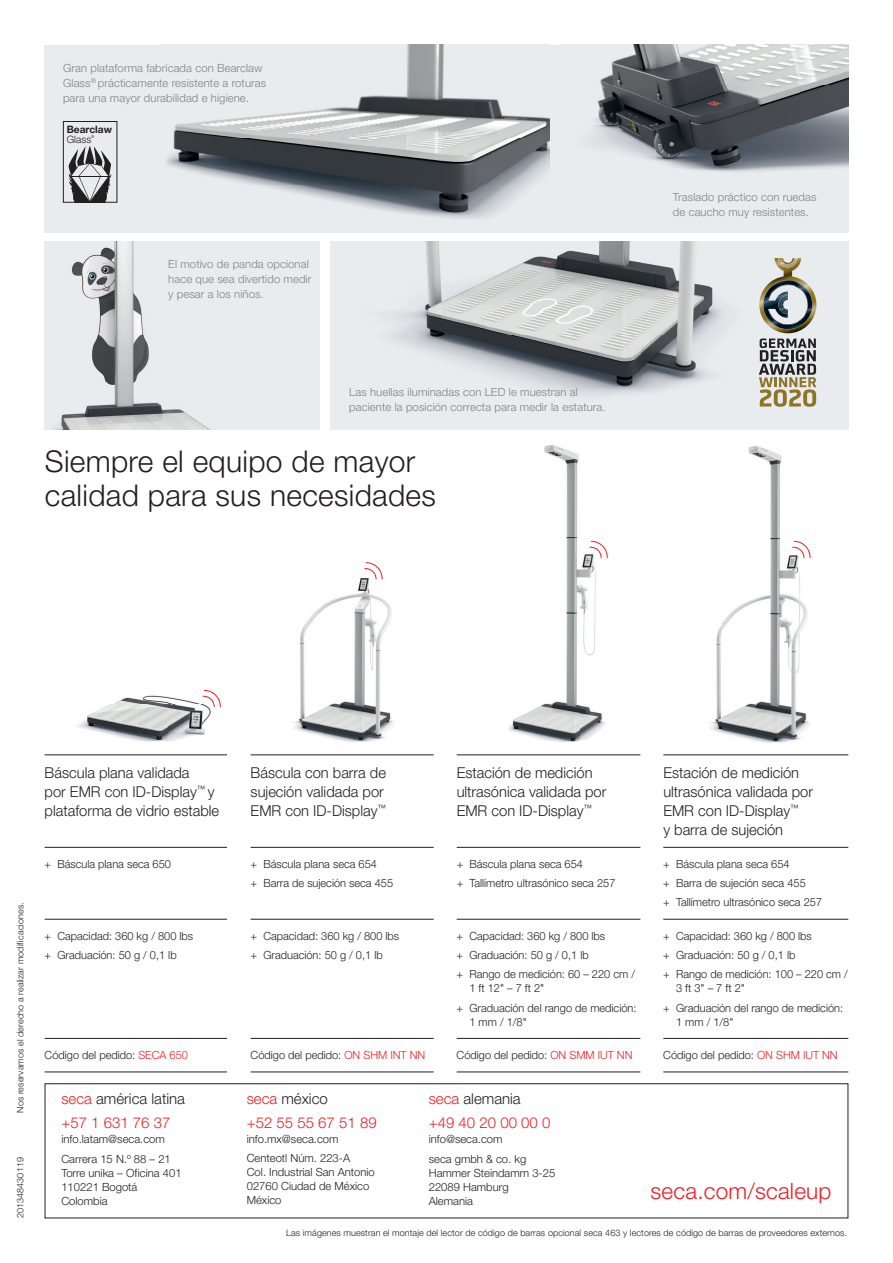
<style>
.page{position:relative;width:893px;height:1263px;background:#fff}
.page>*{position:absolute;margin:0;border:0;box-sizing:border-box;transform-origin:0 0}
.t1{font:300 30px/34.5px "secaglobal";letter-spacing:.01em;color:#231f20}
.t2{font:300 22.5px "secaglobal";letter-spacing:.01em;color:#ee1d23}
.t3{font:300 15px/18.8px "secaglobal";color:#231f20}
.t4{font:300 15px/24px "secaglobal";color:#ee1d23}
.t5{font:300 11.25px/19.2px "secaglobal";color:#231f20}
.t6{font:300 11.25px/15px "secaglobal";letter-spacing:.01em;color:#808285}
.t7{font:700 10.2px "secaglobal";color:#231f20}
.t8{font:300 10.2px "secaglobal";color:#231f20}
.t9{font:300 9px "secaglobal";letter-spacing:.01em;color:#231f20}
.t10{font:300 3.9px "secaglobal";color:#231f20}
.s1{color:#ee1d23}
.s2{color:#231f20}
</style>
<div class="page">
<div style="left:45px;top:1083px;width:803px;height:135px;border:1px solid #231f20"></div>
<img style="left:544px;top:445px;width:238px;height:40px">
<img style="left:544px;top:484px;width:105px;height:214px">
<img style="left:508px;top:698px;width:301px;height:45px">
<img style="left:672px;top:485px;width:139px;height:214px">
<img style="left:649px;top:445px;width:23px;height:298px">
<img style="left:294px;top:578px;width:99px;height:164px">
<img style="left:78px;top:689px;width:143px;height:53px">
<svg style="left:364px;top:562px;width:19px;height:18px"></svg>
<svg style="left:202px;top:690px;width:19px;height:17px"></svg>
<svg style="left:589px;top:541px;width:19px;height:17px"></svg>
<svg style="left:792px;top:541px;width:19px;height:17px"></svg>
<div style="left:460px;top:45px;width:388px;height:187px;background:#e9ecef"></div>
<img style="left:591px;top:45px;width:257px;height:127px">
<div style="left:45px;top:242px;width:275px;height:188px;background:#e9ecef"></div>
<div style="left:45px;top:45px;width:505px;height:187px;background:#e9ecef"></div>
<img style="left:166px;top:45px;width:384px;height:174px">
<img style="left:331px;top:242px;width:517px;height:188px">
<img style="left:53px;top:242px;width:158px;height:188px">
<img style="left:759px;top:258px;width:57px;height:75px">
<svg style="left:778px;top:258px;width:19px;height:10px"></svg>
<svg style="left:763px;top:280px;width:49px;height:49px;background:#8a918f"></svg>
<svg style="left:759px;top:338px;width:57px;height:69px;background:#a29d8e"></svg>
<svg style="left:69px;top:146px;width:43px;height:55px"></svg>
<hr style="left:71px;top:176px;width:38px;height:1px;background:#231f20">
<div style="left:63px;top:121px;width:54px;height:82px;border:1px solid #231f20"></div>
<hr style="left:45px;top:847px;width:182px;height:1px;background:#231f20">
<hr style="left:45px;top:755px;width:182px;height:1px;background:#231f20">
<hr style="left:251px;top:755px;width:183px;height:1px;background:#231f20">
<hr style="left:45px;top:919px;width:182px;height:1px;background:#231f20">
<hr style="left:45px;top:1038px;width:182px;height:1px;background:#231f20">
<hr style="left:251px;top:1038px;width:183px;height:1px;background:#231f20">
<hr style="left:457px;top:1038px;width:183px;height:1px;background:#231f20">
<hr style="left:663px;top:1038px;width:185px;height:1px;background:#231f20">
<hr style="left:45px;top:1072px;width:182px;height:1px;background:#231f20">
<hr style="left:251px;top:1072px;width:183px;height:1px;background:#231f20">
<hr style="left:457px;top:1072px;width:183px;height:1px;background:#231f20">
<hr style="left:663px;top:1072px;width:185px;height:1px;background:#231f20">
<hr style="left:251px;top:847px;width:183px;height:1px;background:#231f20">
<hr style="left:251px;top:919px;width:183px;height:1px;background:#231f20">
<hr style="left:457px;top:755px;width:183px;height:1px;background:#231f20">
<hr style="left:663px;top:755px;width:185px;height:1px;background:#231f20">
<hr style="left:663px;top:847px;width:185px;height:1px;background:#231f20">
<hr style="left:663px;top:919px;width:185px;height:1px;background:#231f20">
<hr style="left:457px;top:847px;width:183px;height:1px;background:#231f20">
<hr style="left:457px;top:919px;width:183px;height:1px;background:#231f20">
<p class="t6" style="left:63px;top:60px;width:205px">Gran plataforma fabricada con Bearclaw<br>Glass<sup>®</sup> prácticamente resistente a roturas para una mayor durabilidad e higiene.</p>
<p class="t7" style="left:67px;top:124px;width:47px">Bearclaw</p>
<p class="t8" style="left:67px;top:133px;width:26px">Glass</p>
<p class="t10" style="left:91px;top:134px;width:5px">®</p>
<p class="t6" style="left:168px;top:257px;width:145px">El motivo de panda opcional hace que sea divertido medir y pesar a los niños.</p>
<p class="t6" style="left:349px;top:384px;width:258px">Las huellas iluminadas con LED le muestran al paciente la posición correcta para medir la estatura.</p>
<h1 class="t1" style="left:45px;top:444px;width:392px">Siempre el equipo de mayor calidad para sus necesidades</h1>
<p class="t6" style="left:673px;top:190px;width:145px">Traslado práctico con ruedas de caucho muy resistentes.</p>
<p class="t9" style="left:15px;top:1113px;width:212px;rotate:-90deg">Nos reservamos el derecho a realizar modificaciones.</p>
<p class="t9" style="left:15px;top:1218px;width:63px;rotate:-90deg">201348430119</p>
<h3 class="t3" style="left:45px;top:764px;width:176px">Báscula plana validada<br>por EMR con ID-Display<sup>™</sup> y plataforma de vidrio estable</h3>
<h3 class="t3" style="left:251px;top:764px;width:137px">Báscula con barra de sujeción validada por<br>EMR con ID-Display<sup>™</sup></h3>
<h3 class="t3" style="left:457px;top:764px;width:151px">Estación de medición ultrasónica validada por<br>EMR con ID-Display<sup>™</sup></h3>
<h3 class="t3" style="left:663px;top:764px;width:151px">Estación de medición ultrasónica validada por<br>EMR con ID-Display<sup>™<br></sup>y barra de sujeción</h3>
<p class="t5" style="left:45px;top:855px;width:128px">+ Báscula plana seca 650</p>
<p class="t5" style="left:251px;top:855px;width:144px">+ Báscula plana seca 654<br>+ Barra de sujeción seca 455</p>
<p class="t5" style="left:457px;top:855px;width:160px">+ Báscula plana seca 654<br>+ Tallímetro ultrasónico seca 257</p>
<p class="t5" style="left:663px;top:855px;width:160px">+ Báscula plana seca 654<br>+ Barra de sujeción seca 455<br>+ Tallímetro ultrasónico seca 257</p>
<p class="t5" style="left:45px;top:926px;width:150px">+ Capacidad: 360 kg / 800 lbs + Graduación: 50 g / 0,1 lb</p>
<p class="t5" style="left:251px;top:926px;width:150px">+ Capacidad: 360 kg / 800 lbs + Graduación: 50 g / 0,1 lb</p>
<p class="t5" style="left:457px;top:926px;width:180px">+ Capacidad: 360 kg / 800 lbs<br>+ Graduación: 50 g / 0,1 lb<br>+ Rango de medición: 60 – 220 cm /</p>
<p class="t5" style="left:457px;top:979px;width:181px;text-indent:13px">1 ft 12" – 7 ft 2"<br>+ Graduación del rango de medición:</p>
<p class="t5" style="left:469px;top:1012px;width:59px">1 mm / 1/8"</p>
<p class="t5" style="left:663px;top:926px;width:186px">+ Capacidad: 360 kg / 800 lbs<br>+ Graduación: 50 g / 0,1 lb<br>+ Rango de medición: 100 – 220 cm /</p>
<p class="t5" style="left:663px;top:979px;width:181px;text-indent:13px">3 ft 3" – 7 ft 2"<br>+ Graduación del rango de medición:</p>
<p class="t5" style="left:676px;top:1012px;width:59px">1 mm / 1/8"</p>
<p class="t5" style="left:45px;top:1046px;width:145px">Código del pedido: <span class="s1">SECA 650</span></p>
<p class="t5" style="left:251px;top:1046px;width:176px">Código del pedido: <span class="s1">ON SHM INT NN</span></p>
<p class="t5" style="left:457px;top:1046px;width:177px">Código del pedido: <span class="s1">ON SMM IUT NN</span></p>
<p class="t5" style="left:663px;top:1046px;width:176px">Código del pedido: <span class="s1">ON SHM IUT NN</span></p>
<h3 class="t4" style="left:61px;top:1087px;width:125px">seca <span class="s2">américa latina </span>+57 1 631 76 37</h3>
<p class="t5" style="left:61px;top:1130px;width:111px">info.latam@seca.com<br>Carrera 15 N.º 88 – 21</p>
<p class="t5" style="left:61px;top:1166px;width:122px;line-height:14.1px">Torre unika – Oficina 401<br>110221 Bogotá<br>Colombia</p>
<h3 class="t4" style="left:247px;top:1087px;width:131px">seca <span class="s2">méxico<br></span>+52 55 55 67 51 89</h3>
<p class="t5" style="left:247px;top:1129px;width:105px">info.mx@seca.com<br>Centeotl Núm. 223-A</p>
<p class="t5" style="left:247px;top:1165px;width:130px;line-height:14.1px">Col. Industrial San Antonio<br>02760 Ciudad de México<br>México</p>
<h3 class="t4" style="left:429px;top:1087px;width:123px">seca <span class="s2">alemania<br></span>+49 40 20 00 00 0</h3>
<p class="t5" style="left:429px;top:1130px;width:99px">info@seca.com seca gmbh &amp; co. kg</p>
<p class="t5" style="left:429px;top:1166px;width:128px;line-height:14.1px">Hammer Steindamm 3-25<br>22089 Hamburg<br>Alemania</p>
<h2 class="t2" style="left:651px;top:1178px;width:182px">seca.com/scaleup</h2>
<p class="t9" style="left:286px;top:1228px;width:562px">Las imágenes muestran el montaje del lector de código de barras opcional seca 463 y lectores de código de barras de proveedores externos.</p>
</div>
